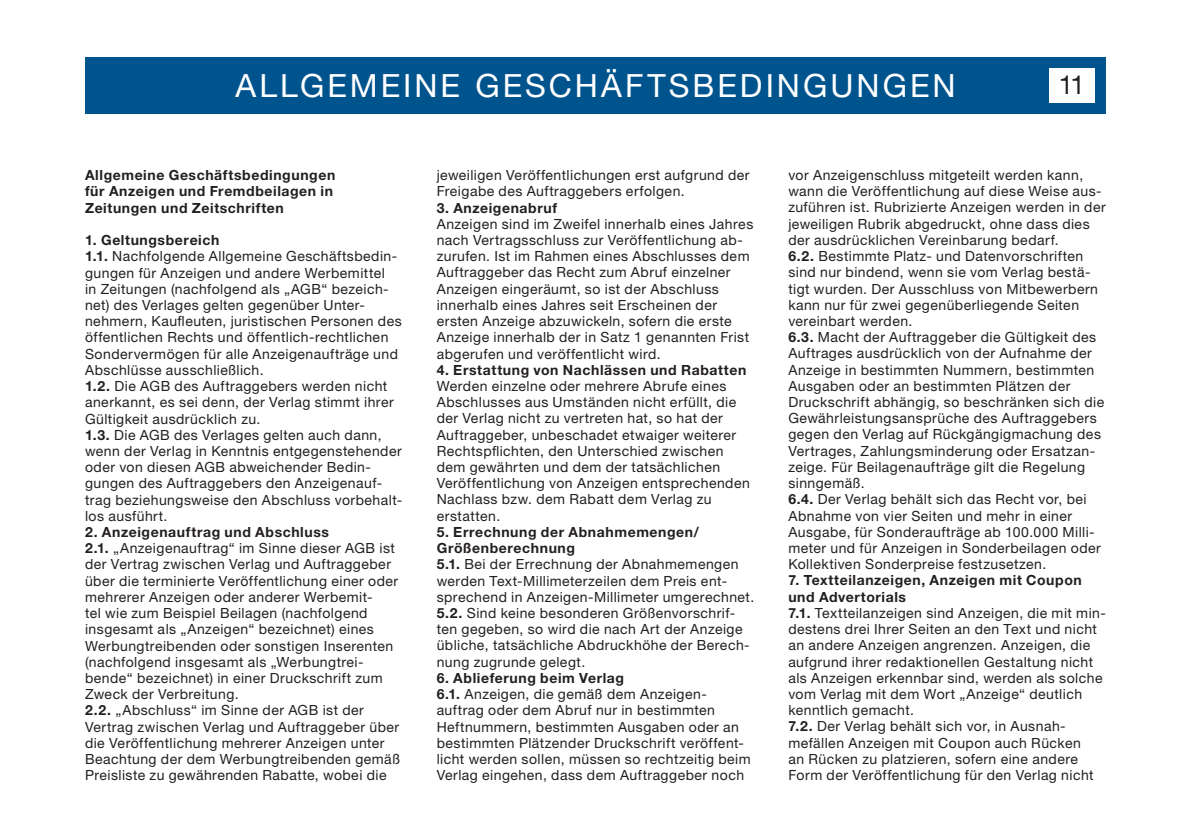
<style>
.page{position:relative;width:1191px;height:840px;background:#fff}
.page>*{position:absolute;margin:0;border:0;box-sizing:border-box;transform-origin:0 0}
.t1{font:32px "Helvetica Neue LT Std";letter-spacing:.095em;color:#fff}
.t2{font:26px "Helvetica Neue LT Std";color:#231f20}
.t3{font:14px/16.2px "Helvetica Neue LT Std";letter-spacing:.035em;color:#231f20}
.t4{font:700 14px/16.2px "Helvetica Neue LT Std";letter-spacing:.045em;color:#231f20}
.s1{font-weight:700}
</style>
<div class="page">
<div style="left:85px;top:57px;width:1021px;height:56px;background:#00548e"></div>
<div style="left:1049px;top:68px;width:45px;height:34px;background:#fff"></div>
<h1 class="t1" style="left:235px;top:66px;width:721px">ALLGEMEINE GESCHÄFTSBEDINGUNGEN</h1>
<h2 class="t2" style="left:1058px;top:70px;width:28px">11</h2>
<p class="t4" style="left:85px;top:167px;width:252px">Allgemeine Geschäftsbedingungen für Anzeigen und Fremdbeilagen in<br>Zeitungen und Zeitschriften</p>
<p class="t3" style="left:85px;top:232px;width:319px"><span class="s1">1. Geltungsbereich<br>1.1.</span> Nachfolgende Allgemeine Geschäftsbedin&shy;gungen für Anzeigen und andere Werbemittel<br>in Zeitungen (nachfolgend als „AGB“ bezeich&shy;net) des Verlages gelten gegenüber Unter&shy;nehmern, Kaufleuten, juristischen Personen des öffentlichen Rechts und öffentlich-rechtlichen Sondervermögen für alle Anzeigenaufträge und Abschlüsse ausschließlich.<br><span class="s1">1.2.</span> Die AGB des Auftraggebers werden nicht anerkannt, es sei denn, der Verlag stimmt ihrer Gültigkeit ausdrücklich zu.<br><span class="s1">1.3.</span> Die AGB des Verlages gelten auch dann, wenn der Verlag in Kenntnis entgegenstehender oder von diesen AGB abweichender Bedin&shy;gungen des Auftraggebers den Anzeigenauf&shy;trag beziehungsweise den Abschluss vorbehalt&shy;los ausführt.</p>
<p class="t3" style="left:85px;top:523px;width:316px"><span class="s1">2. Anzeigenauftrag und Abschluss<br>2.1.</span> „Anzeigenauftrag“ im Sinne dieser AGB ist der Vertrag zwischen Verlag und Auftraggeber über die terminierte Veröffentlichung einer oder mehrerer Anzeigen oder anderer Werbemit-<br>tel wie zum Beispiel Beilagen (nachfolgend insgesamt als „Anzeigen“ bezeichnet) eines Werbungtreibenden oder sonstigen Inserenten (nachfolgend insgesamt als „Werbungtrei&shy;bende“ bezeichnet) in einer Druckschrift zum Zweck der Verbreitung.<br><span class="s1">2.2.</span> „Abschluss“ im Sinne der AGB ist der Vertrag zwischen Verlag und Auftraggeber über die Veröffentlichung mehrerer Anzeigen unter Beachtung der dem Werbungtreibenden gemäß Preisliste zu gewährenden Rabatte, wobei die</p>
<p class="t3" style="left:437px;top:167px;width:314px">jeweiligen Veröffentlichungen erst aufgrund der<br>Freigabe des Auftraggebers erfolgen.</p>
<p class="t4" style="left:437px;top:199px;width:122px">3. Anzeigenabruf</p>
<p class="t3" style="left:437px;top:215px;width:318px">Anzeigen sind im Zweifel innerhalb eines Jahres nach Vertragsschluss zur Veröffentlichung ab&shy;zurufen. Ist im Rahmen eines Abschlusses dem Auftraggeber das Recht zum Abruf einzelner Anzeigen eingeräumt, so ist der Abschluss innerhalb eines Jahres seit Erscheinen der ersten Anzeige abzuwickeln, sofern die erste Anzeige innerhalb der in Satz 1 genannten Frist abgerufen und veröffentlicht wird.</p>
<p class="t4" style="left:437px;top:361px;width:311px">4. Erstattung von Nachlässen und Rabatten</p>
<p class="t3" style="left:437px;top:377px;width:315px">Werden einzelne oder mehrere Abrufe eines Abschlusses aus Umständen nicht erfüllt, die der Verlag nicht zu vertreten hat, so hat der Auftraggeber, unbeschadet etwaiger weiterer Rechtspflichten, den Unterschied zwischen dem gewährten und dem der tatsächlichen Veröffentlichung von Anzeigen entsprechenden Nachlass bzw. dem Rabatt dem Verlag zu erstatten.</p>
<p class="t3" style="left:437px;top:523px;width:319px"><span class="s1">5. Errechnung der Abnahmemengen/ Größenberechnung<br>5.1.</span> Bei der Errechnung der Abnahmemengen werden Text-Millimeterzeilen dem Preis ent&shy;sprechend in Anzeigen-Millimeter umgerechnet.<br><span class="s1">5.2.</span> Sind keine besonderen Größenvorschrif&shy;ten gegeben, so wird die nach Art der Anzeige übliche, tatsächliche Abdruckhöhe der Berech&shy;nung zugrunde gelegt.</p>
<p class="t3" style="left:437px;top:669px;width:315px"><span class="s1">6. Ablieferung beim Verlag<br>6.1.</span> Anzeigen, die gemäß dem Anzeigen&shy;auftrag oder dem Abruf nur in bestimmten Heftnummern, bestimmten Ausgaben oder an bestimmten Plätzender Druckschrift veröffent&shy;licht werden sollen, müssen so rechtzeitig beim Verlag eingehen, dass dem Auftraggeber noch</p>
<p class="t3" style="left:788px;top:167px;width:319px">vor Anzeigenschluss mitgeteilt werden kann, wann die Veröffentlichung auf diese Weise aus&shy;zuführen ist. Rubrizierte Anzeigen werden in der jeweiligen Rubrik abgedruckt, ohne dass dies der ausdrücklichen Vereinbarung bedarf.<br><span class="s1">6.2.</span> Bestimmte Platz- und Datenvorschriften sind nur bindend, wenn sie vom Verlag bestä&shy;tigt wurden. Der Ausschluss von Mitbewerbern kann nur für zwei gegenüberliegende Seiten vereinbart werden.<br><span class="s1">6.3.</span> Macht der Auftraggeber die Gültigkeit des Auftrages ausdrücklich von der Aufnahme der Anzeige in bestimmten Nummern, bestimmten Ausgaben oder an bestimmten Plätzen der Druckschrift abhängig, so beschränken sich die Gewährleistungsansprüche des Auftraggebers gegen den Verlag auf Rückgängigmachung des Vertrages, Zahlungsminderung oder Ersatzan&shy;zeige. Für Beilagenaufträge gilt die Regelung sinngemäß.<br><span class="s1">6.4.</span> Der Verlag behält sich das Recht vor, bei Abnahme von vier Seiten und mehr in einer Ausgabe, für Sonderaufträge ab 100.000 Milli&shy;meter und für Anzeigen in Sonderbeilagen oder Kollektiven Sonderpreise festzusetzen.</p>
<p class="t3" style="left:788px;top:572px;width:319px"><span class="s1">7. Textteilanzeigen, Anzeigen mit Coupon und Advertorials<br>7.1.</span> Textteilanzeigen sind Anzeigen, die mit min&shy;destens drei Ihrer Seiten an den Text und nicht an andere Anzeigen angrenzen. Anzeigen, die aufgrund ihrer redaktionellen Gestaltung nicht als Anzeigen erkennbar sind, werden als solche vom Verlag mit dem Wort „Anzeige“ deutlich kenntlich gemacht.<br><span class="s1">7.2.</span> Der Verlag behält sich vor, in Ausnah&shy;mefällen Anzeigen mit Coupon auch Rücken<br>an Rücken zu platzieren, sofern eine andere Form der Veröffentlichung für den Verlag nicht</p>
</div>
